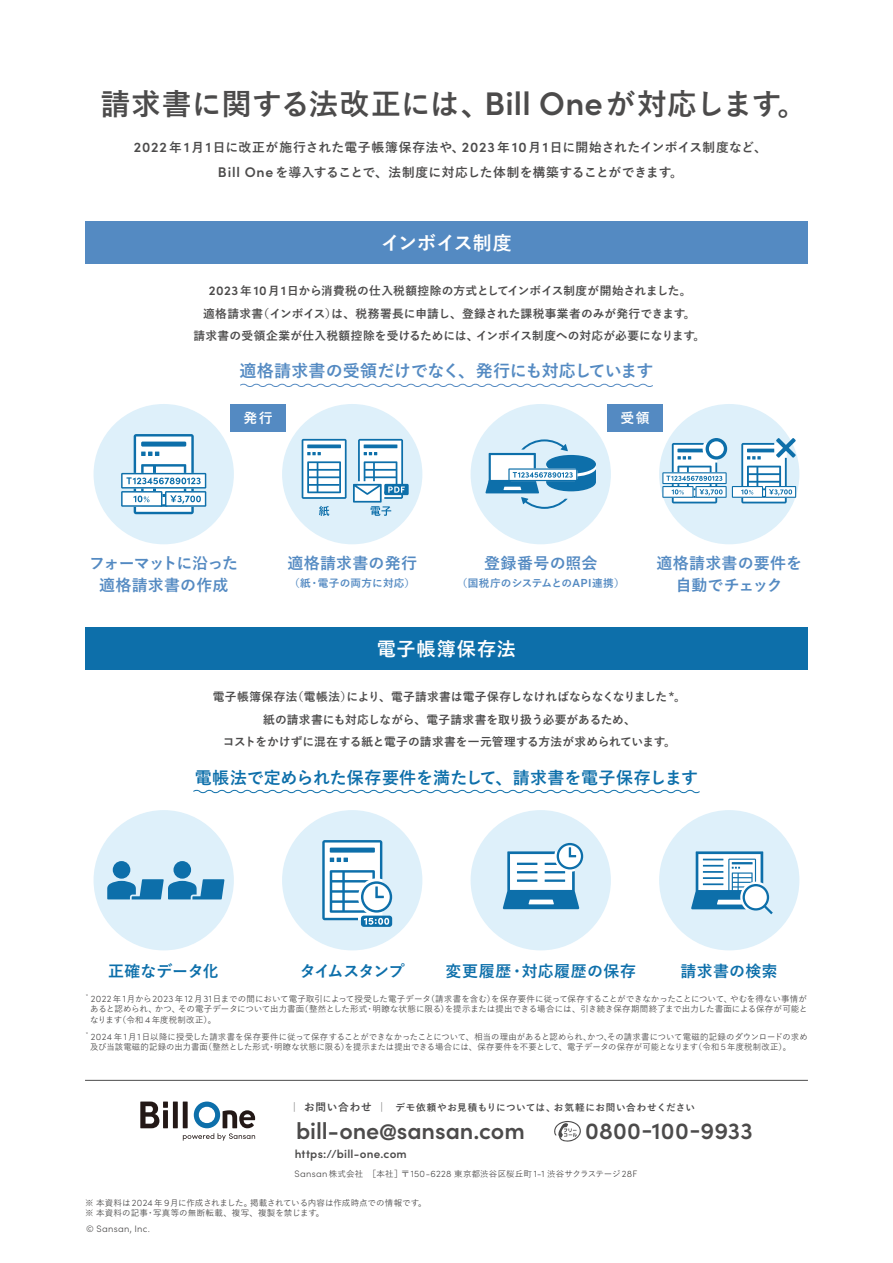
<style>
.page{position:relative;width:893px;height:1263px;background:#fff}
.page>*{position:absolute;margin:0;border:0;box-sizing:border-box;transform-origin:0 0}
.t1{font:700 29.7px "Yu Go";letter-spacing:.005em;color:#4c4b4b}
.t2{font:600 23.4px "Sofia Pro";color:#4c4b4b}
.t3{font:700 19.2px "Yu Go";letter-spacing:-.01em;color:#fff}
.t4{font:700 19.2px "Yu Go";letter-spacing:.03em;color:#fff}
.t5{font:700 16.95px "Yu Go";color:#0d6faa}
.t6{font:700 16.95px "Yu Go";letter-spacing:-.01em;color:#548ac2}
.t7{font:700 15.9px/22.4px "Yu Go";letter-spacing:.01em;color:#548ac2;text-align:center}
.t8{font:700 15.9px/22.4px "Yu Go";letter-spacing:-.025em;color:#548ac2;text-align:center}
.t9{font:700 15.9px "Yu Go";letter-spacing:.04em;color:#0d6faa}
.t10{font:700 15.9px "Yu Go";letter-spacing:-.005em;color:#0d6faa}
.t11{font:700 15.9px "Yu Go";letter-spacing:-.06em;color:#0d6faa}
.t12{font:700 15.9px "Yu Go";letter-spacing:.015em;color:#0d6faa}
.t13{font:700 13.8px "Yu Go";color:#fff}
.t14{font:700 12.75px/25.5px "Yu Go";letter-spacing:.02em;color:#4c4b4b;text-align:center}
.t15{font:700 11.7px/22.4px "Yu Go";letter-spacing:.01em;color:#4c4b4b;text-align:center}
.t16{font:600 11.7px "Sofia Pro";letter-spacing:.02em;color:#4c4b4b}
.t17{font:700 10.65px "Yu Go";letter-spacing:-.02em;color:#548ac2}
.t18{font:700 10.65px "Yu Go";letter-spacing:.02em;color:#548ac2}
.t19{font:700 9.6px "Yu Go";letter-spacing:.06em;color:#4c4b4b}
.t20{font:300 9.3px "Sofia Pro";letter-spacing:.03em;color:#4c4b4b}
.t21{font:500 8.55px/10.6px "Yu Go";letter-spacing:.005em;color:#4c4b4b}
.s1{font-family:"Sofia Pro";font-weight:600;font-size:32.7px}
.s2{font-family:"Sofia Pro";font-weight:600;font-size:14.1px}
.s3{font-family:"Sofia Pro";font-weight:600;font-size:12.9px}
.s4{font-family:"Sofia Pro";font-weight:600;font-size:11.7px}
.s5{font-family:"Sofia Pro";font-weight:300;font-size:9.3px}
.s6{font-size:10.65px}
.s7{font-family:"Midashi Go Pr 6 N MB31";font-weight:400;font-size:21.3px}
</style>
<div class="page">
<hr style="left:85px;top:1080px;width:723px;height:1px;background:#4c4b4b">
<div style="left:85px;top:221px;width:723px;height:43px;background:#548ac2"></div>
<svg style="left:240px;top:383px;width:413px;height:4px"></svg>
<div style="left:607px;top:404px;width:56px;height:28px;background:#548ac2"></div>
<div style="left:230px;top:404px;width:56px;height:28px;background:#548ac2"></div>
<div style="left:85px;top:627px;width:723px;height:43px;background:#0d6faa"></div>
<svg style="left:193px;top:789px;width:507px;height:5px"></svg>
<div style="left:94px;top:810px;width:140px;height:140px;background:#def0fa;border-radius:50%"></div>
<div style="left:113px;top:861px;width:17px;height:18px;background:#0d6faa;border-radius:50%"></div>
<div style="left:173px;top:861px;width:18px;height:18px;background:#0d6faa;border-radius:50%"></div>
<svg style="left:107px;top:879px;width:117px;height:20px"></svg>
<div style="left:282px;top:810px;width:140px;height:140px;background:#def0fa;border-radius:50%"></div>
<div style="left:361px;top:915px;width:31px;height:12px;background:#0d6faa;border-radius:3px"></div>
<svg style="left:322px;top:840px;width:70px;height:85px;background:#afd0e3"></svg>
<div style="left:471px;top:810px;width:140px;height:140px;background:#def0fa;border-radius:50%"></div>
<svg style="left:503px;top:843px;width:80px;height:66px"></svg>
<div style="left:659px;top:810px;width:140px;height:140px;background:#def0fa;border-radius:50%"></div>
<svg style="left:691px;top:851px;width:82px;height:63px"></svg>
<div style="left:94px;top:404px;width:140px;height:140px;background:#def0fa;border-radius:50%"></div>
<svg style="left:121px;top:434px;width:85px;height:80px"></svg>
<div style="left:282px;top:404px;width:140px;height:140px;background:#def0fa;border-radius:50%"></div>
<div style="left:384px;top:484px;width:25px;height:11px;background:#0d6faa"></div>
<svg style="left:353px;top:439px;width:52px;height:77px"></svg>
<svg style="left:319px;top:506px;width:10px;height:10px"></svg>
<svg style="left:302px;top:439px;width:45px;height:60px;background:#adcee2"></svg>
<div style="left:471px;top:404px;width:140px;height:140px;background:#def0fa;border-radius:50%"></div>
<svg style="left:485px;top:439px;width:111px;height:70px"></svg>
<div style="left:659px;top:404px;width:140px;height:140px;background:#def0fa;border-radius:50%"></div>
<svg style="left:662px;top:438px;width:134px;height:65px"></svg>
<div style="left:173px;top:1101px;width:5px;height:27px;background:#231816"></div>
<svg style="left:140px;top:1101px;width:28px;height:27px"></svg>
<svg style="left:183px;top:1101px;width:73px;height:40px"></svg>
<svg style="left:554px;top:1121px;width:27px;height:21px"></svg>
<h1 class="t1" style="left:100px;top:88px;width:708px">請求書に関する法改正には、<span class="s1">Bill One</span>が対応します。</h1>
<h3 class="t14" style="left:134px;top:134px;width:635px"><span class="s2">2022</span> 年 <span class="s2">1</span>月<span class="s2">1</span>日に改正が施行された電子帳簿保存法や、<span class="s2">2023</span> 年 <span class="s2">10</span>月<span class="s2">1</span>日に開始されたインボイス制度など、<br><span class="s2">Bill One</span>を導入することで、法制度に対応した体制を構築することができます。</h3>
<h3 class="t3" style="left:381px;top:232px;width:133px">インボイス制度</h3>
<h3 class="t15" style="left:193px;top:280px;width:513px"><span class="s3">2023</span>年<span class="s3">10</span>月<span class="s3">1</span>日から消費税の仕入税額控除の方式としてインボイス制度が開始されました。<br>適格請求書（インボイス）は、税務署長に申請し、登録された課税事業者のみが発行できます。<br>請求書の受領企業が仕入税額控除を受けるためには、インボイス制度への対応が必要になります。</h3>
<h3 class="t6" style="left:239px;top:362px;width:416px">適格請求書の受領だけでなく、発行にも対応しています</h3>
<h3 class="t13" style="left:243px;top:410px;width:31px">発行</h3>
<h3 class="t13" style="left:620px;top:410px;width:31px">受領</h3>
<h3 class="t8" style="left:89px;top:552px;width:150px">フォーマットに沿った適格請求書の作成</h3>
<h3 class="t7" style="left:287px;top:552px;width:131px">適格請求書の発行</h3>
<p class="t18" style="left:289px;top:577px;width:127px">（紙・電子の両方に対応）</p>
<h3 class="t7" style="left:484px;top:552px;width:115px">登録番号の照会</h3>
<p class="t17" style="left:457px;top:577px;width:169px">（国税庁のシステムとの<span class="s4">API</span>連携）</p>
<h3 class="t7" style="left:656px;top:552px;width:147px">適格請求書の要件を自動でチェック</h3>
<h3 class="t4" style="left:377px;top:638px;width:141px">電子帳簿保存法</h3>
<h3 class="t15" style="left:213px;top:686px;width:474px">電子帳簿保存法（電帳法）により、電子請求書は電子保存しなければならなくなりました<span class="s3">*</span>。紙の請求書にも対応しながら、電子請求書を取り扱う必要があるため、<br>コストをかけずに混在する紙と電子の請求書を一元管理する方法が求められています。</h3>
<h3 class="t5" style="left:195px;top:768px;width:505px">電帳法で定められた保存要件を満たして、請求書を電子保存します</h3>
<h3 class="t10" style="left:108px;top:962px;width:112px">正確なデータ化</h3>
<h3 class="t11" style="left:300px;top:962px;width:106px">タイムスタンプ</h3>
<h3 class="t9" style="left:445px;top:962px;width:192px">変更履歴・対応履歴の保存</h3>
<h3 class="t12" style="left:681px;top:962px;width:99px">請求書の検索</h3>
<p class="t21" style="left:90px;top:992px;width:719px;text-align:justify;text-indent:-4px"><sup>*</sup> <span class="s5">2022</span>年<span class="s5">1</span>月から<span class="s5">2023</span> 年<span class="s5">12</span>月<span class="s5">31</span>日までの間において電子取引によって授受した電子データ（請求書を含む）を保存要件に従って保存することができなかったことについて、やむを得ない事情があると認められ、かつ、その電子データについて出力書面（整然とした形式・明瞭な状態に限る）を提示または提出できる場合には、引き続き保存期間終了まで出力した書面による保存が可能となります（令和<span class="s5">4</span> 年度税制改正）。</p>
<p class="t21" style="left:90px;top:1030px;width:719px;text-indent:-4px"><sup>*</sup> <span class="s5">2024</span> 年 <span class="s5">1</span>月<span class="s5">1</span>日以降に授受した請求書を保存要件に従って保存することができなかったことについて、相当の理由があると認められ、かつ、その請求書について電磁的記録のダウンロードの求め及び当該電磁的記録の出力書面（整然とした形式・明瞭な状態に限る）を提示または提出できる場合には、保存要件を不要として、電子データの保存が可能となります（令和 <span class="s5">5</span> 年度税制改正）。</p>
<p class="t19" style="left:289px;top:1101px;width:407px"><span class="s6">｜お問い合わせ｜</span> デモ依頼やお見積もりについては、お気軽にお問い合わせください</p>
<h2 class="t2" style="left:296px;top:1113px;width:230px">bill-one<span class="s7">@</span>sansan.com</h2>
<h2 class="t2" style="left:585px;top:1113px;width:169px">0800-100-9933</h2>
<h3 class="t16" style="left:295px;top:1145px;width:114px">https://bill-one.com</h3>
<p class="t21" style="left:294px;top:1167px;width:344px"><span class="s5">Sansan</span>株式会社　［本社］〒<span class="s5">150-6228</span> 東京都渋谷区桜丘町 <span class="s5">1-1</span> 渋谷サクラステージ<span class="s5">28F</span></p>
<p class="t21" style="left:85px;top:1196px;width:343px">※ 本資料は<span class="s5">2024</span> 年<span class="s5">9</span>月に作成されました。掲載されている内容は作成時点での情報です。※ 本資料の記事・写真等の無断転載、複写、複製を禁じます。</p>
<p class="t20" style="left:86px;top:1222px;width:65px">© Sansan, Inc.</p>
</div>
